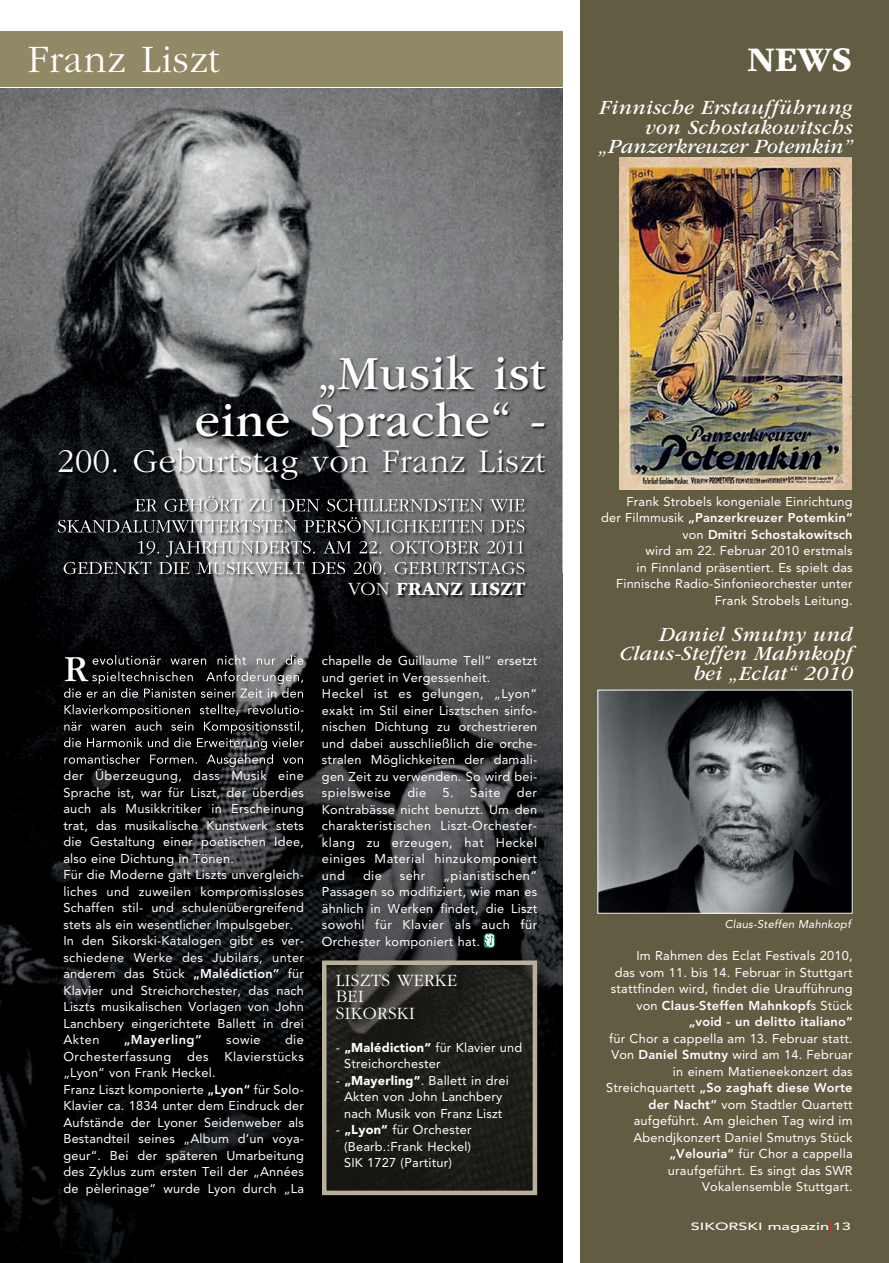
<style>
.page{position:relative;width:889px;height:1263px;background:#fff}
.page>*{position:absolute;margin:0;border:0;box-sizing:border-box;transform-origin:0 0}
.t1{font:49.5px/46.5px "ITC Garamond Std";letter-spacing:.015em;color:#fff;text-align:right}
.t2{font:300 40.5px "ITC Garamond Std";letter-spacing:.015em;color:#fff}
.t3{font:38.25px "ITC Garamond Std";color:#fff}
.t4{font:700 36px "ITC Garamond Std";color:#fff}
.t5{font:300 34.5px "ITC Garamond Std";letter-spacing:.015em;color:#fff}
.t6{font:italic 21px/19.5px "ITC Garamond Std";letter-spacing:.015em;color:#fff;text-align:right}
.t7{font:300 19.5px/21px "ITC Garamond Std";color:#fff;text-align:right}
.t8{font:300 18px/16.5px "ITC Garamond Std";letter-spacing:.015em;color:#fff}
.t9{font:12.75px/16.5px "Avenir LT Std";letter-spacing:.015em;color:#fff}
.t10{font:800 12.75px "Avenir LT Std";letter-spacing:.04em;color:#fff}
.t11{font:italic 11.25px "Avenir LT Std";letter-spacing:.015em;color:#fff}
.t12{font:500 10.5px "Avenir LT Std";color:#fff;scale:1.55 1}
.s1{font-weight:700}
.s2{font-weight:800}
.s3{font-weight:900}
.s4{color:#ea2924}
</style>
<div class="page">
<img style="left:0;top:89px;width:562px;height:1174px">
<img style="left:12px;top:573px;width:548px;height:191px">
<img style="left:92px;top:655px;width:107px;height:10px">
<img style="left:92px;top:671px;width:100px;height:13px">
<img style="left:64px;top:688px;width:103px;height:10px">
<img style="left:64px;top:704px;width:104px;height:13px">
<img style="left:64px;top:721px;width:112px;height:10px">
<img style="left:64px;top:737px;width:116px;height:10px">
<img style="left:64px;top:754px;width:104px;height:10px">
<img style="left:0;top:342px;width:563px;height:231px">
<img style="left:135px;top:499px;width:65px;height:13px">
<img style="left:58px;top:520px;width:50px;height:13px">
<img style="left:138px;top:541px;width:74px;height:16px">
<img style="left:64px;top:562px;width:63px;height:11px">
<div style="left:0;top:31px;width:562px;height:56px;background:#918965"></div>
<img style="left:327px;top:965px;width:205px;height:225px">
<div style="left:322px;top:960px;width:215px;height:235px;border:4px solid #b8b098"></div>
<div style="left:580px;top:0;width:308px;height:1263px;background:#625d42"></div>
<img style="left:619px;top:158px;width:232px;height:331px">
<img style="left:599px;top:692px;width:251px;height:219px">
<svg style="left:483px;top:933px;width:11px;height:15px"></svg>
<h2 class="t2" style="left:28px;top:43px;width:194px">Franz Liszt</h2>
<h3 class="t4" style="left:747px;top:47px;width:106px">NEWS</h3>
<h3 class="t6" style="left:598px;top:100px;width:255px">Finnische Erstaufführung von Schostakowitschs „Panzerkreuzer Potemkin”</h3>
<h1 class="t1" style="left:195px;top:355px;width:352px">„Musik ist<br>eine Sprache“ -</h1>
<h3 class="t5" style="left:57px;top:448px;width:489px">200. Geburtstag von Franz Liszt</h3>
<h3 class="t7" style="left:63px;top:559px;width:463px">GEDENKT DIE MUSIKWELT DES 200. GEBURTSTAGS<br>VON <span class="s1">FRANZ LISZT</span></h3>
<h3 class="t3" style="left:64px;top:654px;width:25px">R</h3>
<p class="t9" style="left:63px;top:769px;width:242px">der Überzeugung, dass Musik eine Sprache ist, war für Liszt, der überdies auch als Musikkritiker in Erscheinung trat, das musikalische Kunstwerk stets die Gestaltung einer poetischen Idee, also eine Dichtung in Tönen.<br>Für die Moderne galt Liszts unvergleich&shy;liches und zuweilen kompromissloses Schaffen stil- und schulenübergreifend stets als ein wesentlicher Impulsgeber.<br>In den Sikorski-Katalogen gibt es ver&shy;schiedene Werke des Jubilars, unter anderem das Stück <span class="s2">„Malédiction“</span> für Klavier und Streichorchester, das nach Liszts musikalischen Vorlagen von John Lanchbery eingerichtete Ballett in drei Akten</p>
<p class="t9" style="left:63px;top:1032px;width:242px;text-indent:221px">die Orchesterfassung des Klavierstücks „Lyon“ von Frank Heckel.<br>Franz Liszt komponierte <span class="s2">„Lyon“</span> für Solo-Klavier ca. 1834 unter dem Eindruck der Aufstände der Lyoner Seidenweber als Bestandteil seines „Album d’un voya&shy;geur“. Bei der späteren Umarbeitung des Zyklus zum ersten Teil der „Années de pèlerinage“ wurde Lyon durch „La</p>
<p class="t10" style="left:124px;top:1034px;width:80px">„Mayerling“</p>
<p class="t9" style="left:226px;top:1032px;width:36px">sowie</p>
<p class="t9" style="left:322px;top:653px;width:217px">chapelle de Guillaume Tell“ ersetzt und geriet in Vergessenheit.<br>Heckel ist es gelungen, „Lyon“ exakt im Stil einer Lisztschen sinfo&shy;nischen Dichtung zu orchestrieren und dabei ausschließlich die orche&shy;stralen Möglichkeiten der damali&shy;gen Zeit zu verwenden. So wird bei&shy;spielsweise</p>
<p class="t9" style="left:322px;top:785px;width:216px;text-align:justify;text-indent:195px">der Kontrabässe nicht benutzt. Um den charakteristischen Liszt-Orchester&shy;klang zu erzeugen, hat Heckel einiges Material hinzukomponiert und</p>
<p class="t9" style="left:407px;top:785px;width:20px">die</p>
<p class="t9" style="left:442px;top:785px;width:59px">5. Saite</p>
<p class="t9" style="left:322px;top:868px;width:216px;text-align:justify;text-indent:121px">„pianistischen“ Passagen so modifiziert, wie man es ähnlich in Werken findet, die Liszt sowohl für Klavier als auch für Orchester komponiert hat.</p>
<h3 class="t8" style="left:335px;top:973px;width:123px">LISZTS WERKE<br>BEI<br>SIKORSKI</h3>
<p class="t9" style="left:344px;top:1040px;width:180px;text-indent:-8px">- <span class="s3">„Malédiction“</span> für Klavier und<br>Streichorchester</p>
<p class="t9" style="left:335px;top:1073px;width:174px;text-align:center">- <span class="s3">„Mayerling“</span>. Ballett in drei<br>Akten von John Lanchbery nach Musik von Franz Liszt</p>
<p class="t9" style="left:344px;top:1122px;width:129px;text-align:justify;text-indent:-8px">- <span class="s3">„Lyon“</span> für Orchester (Bearb.:Frank Heckel)<br>SIK 1727 (Partitur)</p>
<p class="t9" style="left:363px;top:868px;width:20px">die</p>
<p class="t9" style="left:399px;top:868px;width:27px">sehr</p>
<p class="t9" style="left:600px;top:494px;width:253px;text-align:right">Frank Strobels kongeniale Einrichtung<br>der Filmmusik <span class="s2">„Panzerkreuzer Potemkin“ </span>von <span class="s2">Dmitri Schostakowitsch<br></span>wird am 22. Februar 2010 erstmals<br>in Finnland präsentiert. Es spielt das Finnische Radio-Sinfonieorchester unter Frank Strobels Leitung.</p>
<h3 class="t6" style="left:619px;top:626px;width:234px">Daniel Smutny und<br>Claus-Steffen Mahnkopf bei „Eclat“ 2010</h3>
<p class="t11" style="left:724px;top:919px;width:127px">Claus-Steffen Mahnkopf</p>
<p class="t9" style="left:610px;top:949px;width:243px;text-align:right">Im Rahmen des Eclat Festivals 2010,<br>das vom 11. bis 14. Februar in Stuttgart stattfinden wird, findet die Uraufführung von <span class="s2">Claus-Steffen Mahnkopf</span>s Stück <span class="s2">„void - un delitto italiano“</span></p>
<p class="t9" style="left:605px;top:1031px;width:248px;text-align:right">für Chor a cappella am 13. Februar statt.<br>Von <span class="s2">Daniel Smutny</span> wird am 14. Februar in einem Matieneekonzert das Streichquartett <span class="s2">„So zaghaft diese Worte der Nacht“</span> vom Stadtler Quartett aufgeführt. Am gleichen Tag wird im Abendjkonzert Daniel Smutnys Stück <span class="s2">„Velouria“</span> für Chor a cappella uraufgeführt. Es singt das SWR Vokalensemble Stuttgart.</p>
<p class="t12" style="left:690px;top:1222px;width:105px">SIKORSKI magazin<span class="s4">|</span>13</p>
</div>
